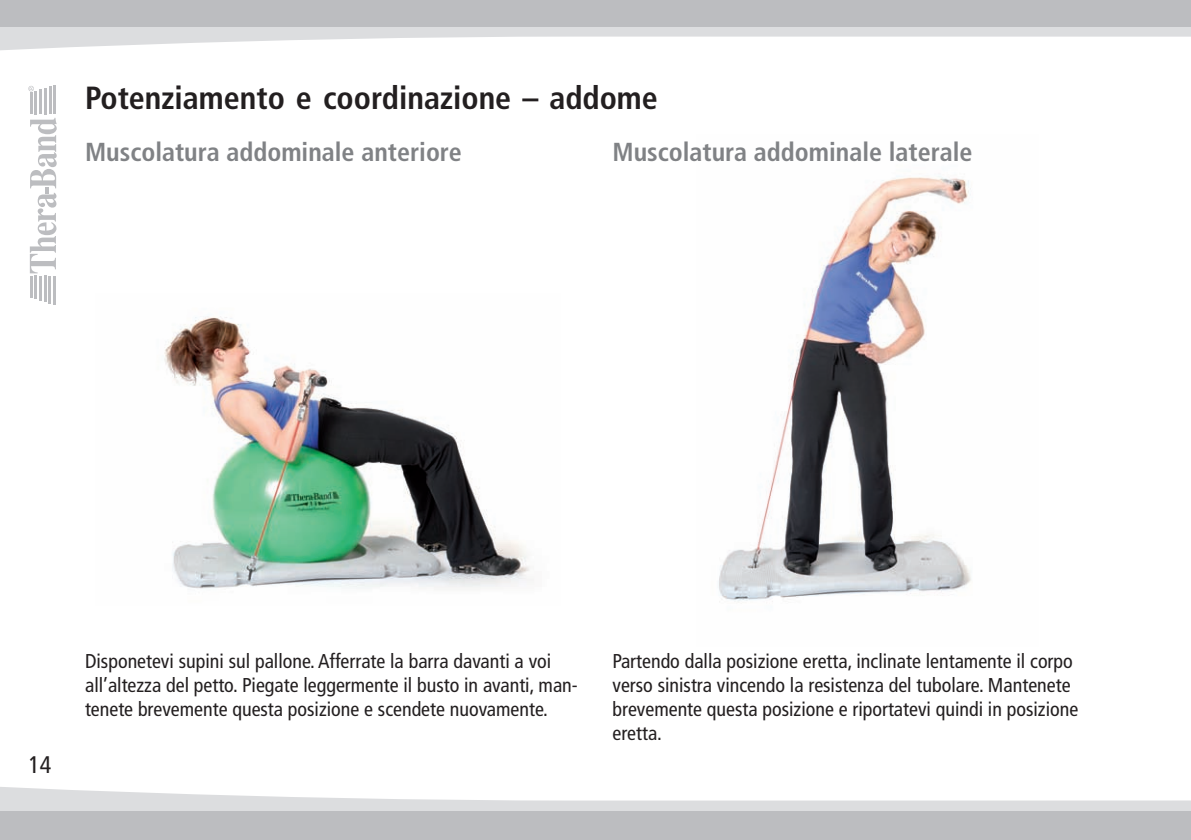
<style>
.page{position:relative;width:1191px;height:840px;background:#fff}
.page>*{position:absolute;margin:0;border:0;box-sizing:border-box;transform-origin:0 0}
.t1{font:700 condensed 32px "Frutiger";color:#231f20}
.t2{font:700 condensed 26px "Frutiger";color:#808285}
.t3{font:condensed 24px "Frutiger";color:#231f20}
.t4{font:condensed 20px/24px "Frutiger";color:#231f20}
</style>
<div class="page">
<hr style="left:53px;top:276px;width:3px;height:28px;background:#bcbdc0">
<hr style="left:30px;top:276px;width:2px;height:21px;background:#bcbdc0">
<hr style="left:34px;top:276px;width:3px;height:23px;background:#bcbdc0">
<hr style="left:39px;top:276px;width:3px;height:24px;background:#bcbdc0">
<hr style="left:44px;top:276px;width:2px;height:26px;background:#bcbdc0">
<hr style="left:48px;top:276px;width:3px;height:27px;background:#bcbdc0">
<hr style="left:53px;top:85px;width:3px;height:29px;background:#bcbdc0">
<hr style="left:30px;top:92px;width:3px;height:22px;background:#bcbdc0">
<hr style="left:35px;top:91px;width:2px;height:23px;background:#bcbdc0">
<hr style="left:39px;top:89px;width:3px;height:25px;background:#bcbdc0">
<hr style="left:44px;top:88px;width:3px;height:26px;background:#bcbdc0">
<hr style="left:49px;top:86px;width:2px;height:28px;background:#bcbdc0">
<svg style="left:28px;top:86px;width:6px;height:5px"></svg>
<svg style="left:30px;top:118px;width:27px;height:155px"></svg>
<svg style="left:0;top:787px;width:1191px;height:24px;fill:#dcdddf"></svg>
<svg style="left:0;top:26px;width:1191px;height:25px"></svg>
<div style="left:0;top:811px;width:1191px;height:28px;background:#bcbdc0"></div>
<div style="left:0;top:0;width:1191px;height:26px;background:#bcbdc0"></div>
<img style="left:164px;top:316px;width:370px;height:273px">
<img style="left:718px;top:176px;width:253px;height:426px">
<h1 class="t1" style="left:85px;top:85px;width:574px">Potenziamento e coordinazione – addome</h1>
<h2 class="t2" style="left:85px;top:142px;width:378px">Muscolatura addominale anteriore</h2>
<h2 class="t2" style="left:612px;top:142px;width:361px">Muscolatura addominale laterale</h2>
<p class="t3" style="left:28px;top:754px;width:25px">14</p>
<p class="t4" style="left:85px;top:650px;width:494px">Disponetevi supini sul pallone. Afferrate la barra davanti a voi all’altezza del petto. Piegate leggermente il busto in avanti, man&shy;tenete brevemente questa posizione e scendete nuovamente.</p>
<p class="t4" style="left:612px;top:650px;width:467px">Partendo dalla posizione eretta, inclinate lentamente il corpo verso sinistra vincendo la resistenza del tubolare. Mantenete brevemente questa posizione e riportatevi quindi in posizione eretta.</p>
</div>
